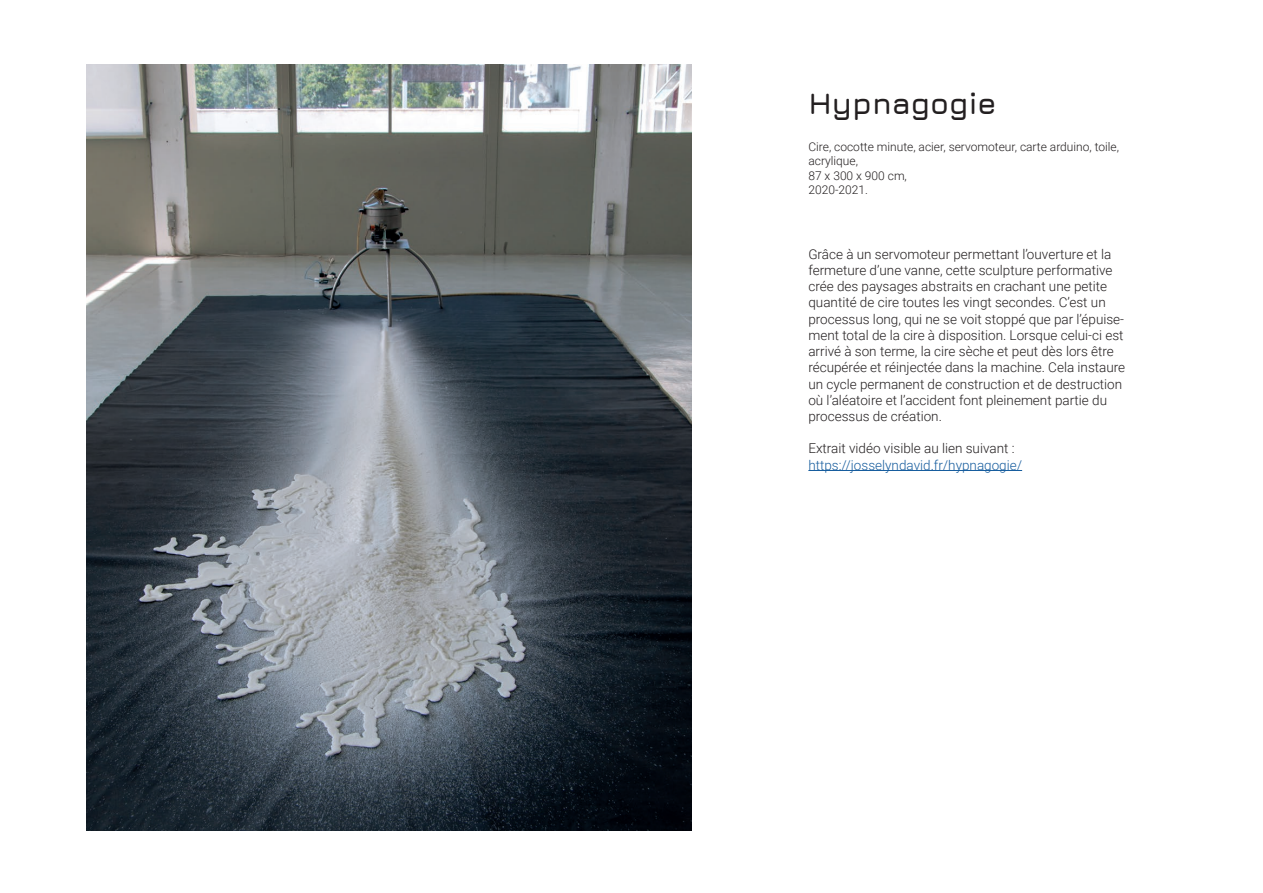
<style>
.page{position:relative;width:1263px;height:893px;background:#fff}
.page>*{position:absolute;margin:0;border:0;box-sizing:border-box;transform-origin:0 0}
.t1{font:700 30px "Jura";color:#231f20}
.t2{font:300 13.5px/16.2px "Roboto";color:#231f20}
.t3{font:300 13.5px "Roboto";color:#175d9e}
.t4{font:300 12px/14.4px "Roboto";color:#231f20}
</style>
<div class="page">
<img style="left:86px;top:65px;width:605px;height:765px">
<hr style="left:808px;top:470px;width:214px;height:1px;background:#175d9e">
<h1 class="t1" style="left:808px;top:82px;width:190px">Hypnagogie</h1>
<p class="t4" style="left:808px;top:139px;width:312px">Cire, cocotte minute, acier, servomoteur, carte arduino, toile, acrylique,<br>87 x 300 x 900 cm,<br>2020-2021.</p>
<p class="t2" style="left:808px;top:245px;width:318px">Grâce à un servomoteur permettant l’ouverture et la fermeture d’une vanne, cette sculpture performative crée des paysages abstraits en crachant une petite quantité de cire toutes les vingt secondes. C’est un processus long, qui ne se voit stoppé que par l’épuise&shy;ment total de la cire à disposition. Lorsque celui-ci est arrivé à son terme, la cire sèche et peut dès lors être récupérée et réinjectée dans la machine. Cela instaure un cycle permanent de construction et de destruction où l’aléatoire et l’accident font pleinement partie du processus de création.</p>
<p class="t2" style="left:808px;top:440px;width:208px">Extrait vidéo visible au lien suivant :</p>
<p class="t3" style="left:808px;top:455px;width:215px">https://josselyndavid.fr/hypnagogie/</p>
</div>
